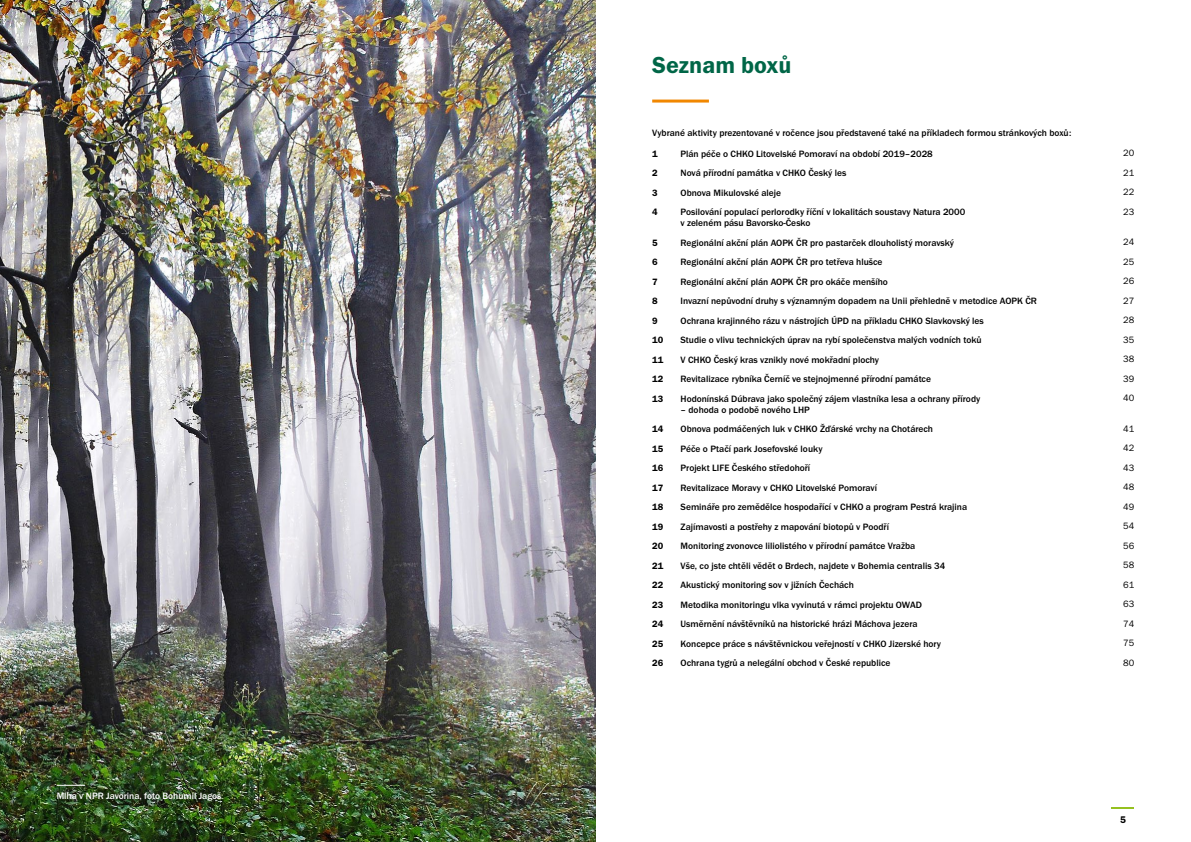
<style>
.page{position:relative;width:1191px;height:842px;background:#fff}
.page>*{position:absolute;margin:0;border:0;box-sizing:border-box;transform-origin:0 0}
.t1{font:24px "Franklin Gothic URW Dem";color:#006647}
.t2{font:10px "Franklin Gothic URW Dem";color:#000}
.t3{font:500 9.5px/11px "Franklin Gothic URW";color:#000}
.t4{font:9.5px/19.5px "Franklin Gothic URW Boo";color:#000;text-align:justify}
.t5{font:9.5px "Franklin Gothic URW Dem";color:#000}
.t6{font:500 9.5px "Franklin Gothic URW";color:#fff}
</style>
<div class="page">
<hr style="left:1111px;top:807px;width:23px;height:2px;background:#95c11f">
<hr style="left:652px;top:100px;width:57px;height:3px;background:#f18700">
<img style="left:0;top:0;width:595px;height:842px">
<div style="left:44px;top:779px;width:190px;height:34px;background:#000;opacity:.35"></div>
<svg style="left:57px;top:785px;width:28px;height:1px"></svg>
<p class="t6" style="left:57px;top:790px;width:166px">Mlha v NPR Javorina, foto Bohumil Jagoš</p>
<h1 class="t1" style="left:652px;top:50px;width:141px">Seznam boxů</h1>
<p class="t3" style="left:652px;top:127px;width:421px">Vybrané aktivity prezentované v ročence jsou představené také na příkladech formou stránkových boxů:</p>
<p class="t5" style="left:652px;top:148px;width:7px">1</p>
<p class="t3" style="left:680px;top:148px;width:254px">Plán péče o CHKO Litovelské Pomoraví na období 2019–2028</p>
<p class="t5" style="left:652px;top:167px;width:7px">2</p>
<p class="t3" style="left:680px;top:167px;width:167px">Nová přírodní památka v CHKO Český les</p>
<p class="t5" style="left:652px;top:187px;width:7px">3</p>
<p class="t3" style="left:680px;top:187px;width:102px">Obnova Mikulovské aleje</p>
<p class="t5" style="left:652px;top:206px;width:7px">4</p>
<p class="t3" style="left:680px;top:206px;width:286px">Posilování populací perlorodky říční v lokalitách soustavy Natura 2000 v zeleném pásu Bavorsko-Česko</p>
<p class="t5" style="left:652px;top:237px;width:7px">5</p>
<p class="t3" style="left:680px;top:237px;width:275px">Regionální akční plán AOPK ČR pro pastarček dlouholistý moravský</p>
<p class="t5" style="left:652px;top:256px;width:7px">6</p>
<p class="t3" style="left:680px;top:256px;width:203px">Regionální akční plán AOPK ČR pro tetřeva hlušce</p>
<p class="t5" style="left:652px;top:276px;width:7px">7</p>
<p class="t3" style="left:680px;top:276px;width:209px">Regionální akční plán AOPK ČR pro okáče menšího</p>
<p class="t5" style="left:652px;top:295px;width:7px">8</p>
<p class="t3" style="left:680px;top:295px;width:358px">Invazní nepůvodní druhy s významným dopadem na Unii přehledně v metodice AOPK ČR</p>
<p class="t5" style="left:652px;top:315px;width:7px">9</p>
<p class="t3" style="left:680px;top:315px;width:305px">Ochrana krajinného rázu v nástrojích ÚPD na příkladu CHKO Slavkovský les</p>
<p class="t5" style="left:652px;top:334px;width:13px">10</p>
<p class="t3" style="left:680px;top:334px;width:302px">Studie o vlivu technických úprav na rybí společenstva malých vodních toků</p>
<p class="t5" style="left:652px;top:354px;width:13px">11</p>
<p class="t3" style="left:680px;top:354px;width:200px">V CHKO Český kras vznikly nové mokřadní plochy</p>
<p class="t5" style="left:652px;top:373px;width:13px">12</p>
<p class="t3" style="left:680px;top:373px;width:252px">Revitalizace rybníka Černíč ve stejnojmenné přírodní památce</p>
<p class="t5" style="left:652px;top:393px;width:13px">13</p>
<p class="t3" style="left:680px;top:393px;width:301px">Hodonínská Dúbrava jako společný zájem vlastníka lesa a ochrany přírody</p>
<p class="t3" style="left:680px;top:404px;width:131px">– dohoda o podobě nového LHP</p>
<p class="t5" style="left:652px;top:423px;width:13px">14</p>
<p class="t3" style="left:680px;top:423px;width:254px">Obnova podmáčených luk v CHKO Žďárské vrchy na Chotárech</p>
<p class="t5" style="left:652px;top:443px;width:13px">15</p>
<p class="t3" style="left:680px;top:443px;width:143px">Péče o Ptačí park Josefovské louky</p>
<p class="t5" style="left:652px;top:462px;width:13px">16</p>
<p class="t3" style="left:680px;top:462px;width:131px">Projekt LIFE Českého středohoří</p>
<p class="t5" style="left:652px;top:482px;width:13px">17</p>
<p class="t3" style="left:680px;top:482px;width:198px">Revitalizace Moravy v CHKO Litovelské Pomoraví</p>
<p class="t5" style="left:652px;top:501px;width:13px">18</p>
<p class="t3" style="left:680px;top:501px;width:288px">Semináře pro zemědělce hospodařící v CHKO a program Pestrá krajina</p>
<p class="t5" style="left:652px;top:521px;width:13px">19</p>
<p class="t3" style="left:680px;top:521px;width:210px">Zajímavosti a postřehy z mapování biotopů v Poodří</p>
<p class="t5" style="left:652px;top:540px;width:13px">20</p>
<p class="t3" style="left:680px;top:540px;width:236px">Monitoring zvonovce liliolistého v přírodní památce Vražba</p>
<p class="t5" style="left:652px;top:560px;width:13px">21</p>
<p class="t3" style="left:680px;top:560px;width:266px">Vše, co jste chtěli vědět o Brdech, najdete v Bohemia centralis 34</p>
<p class="t5" style="left:652px;top:579px;width:13px">22</p>
<p class="t3" style="left:680px;top:579px;width:175px">Akustický monitoring sov v jižních Čechách</p>
<p class="t5" style="left:652px;top:599px;width:13px">23</p>
<p class="t3" style="left:680px;top:599px;width:243px">Metodika monitoringu vlka vyvinutá v rámci projektu OWAD</p>
<p class="t5" style="left:652px;top:618px;width:13px">24</p>
<p class="t3" style="left:680px;top:618px;width:238px">Usměrnění návštěvníků na historické hrázi Máchova jezera</p>
<p class="t5" style="left:652px;top:638px;width:13px">25</p>
<p class="t3" style="left:680px;top:638px;width:262px">Koncepce práce s návštěvnickou veřejností v CHKO Jizerské hory</p>
<p class="t5" style="left:652px;top:657px;width:13px">26</p>
<p class="t3" style="left:680px;top:657px;width:211px">Ochrana tygrů a nelegální obchod v České republice</p>
<p class="t4" style="left:1123px;top:143px;width:13px">20<br>21<br>22<br>23</p>
<p class="t4" style="left:1123px;top:232px;width:13px">24<br>25<br>26<br>27<br>28<br>35<br>38<br>39<br>40</p>
<p class="t4" style="left:1123px;top:419px;width:13px">41<br>42<br>43<br>48<br>49<br>54<br>56<br>58<br>61<br>63<br>74<br>75<br>80</p>
<p class="t2" style="left:1120px;top:813px;width:7px">5</p>
</div>
